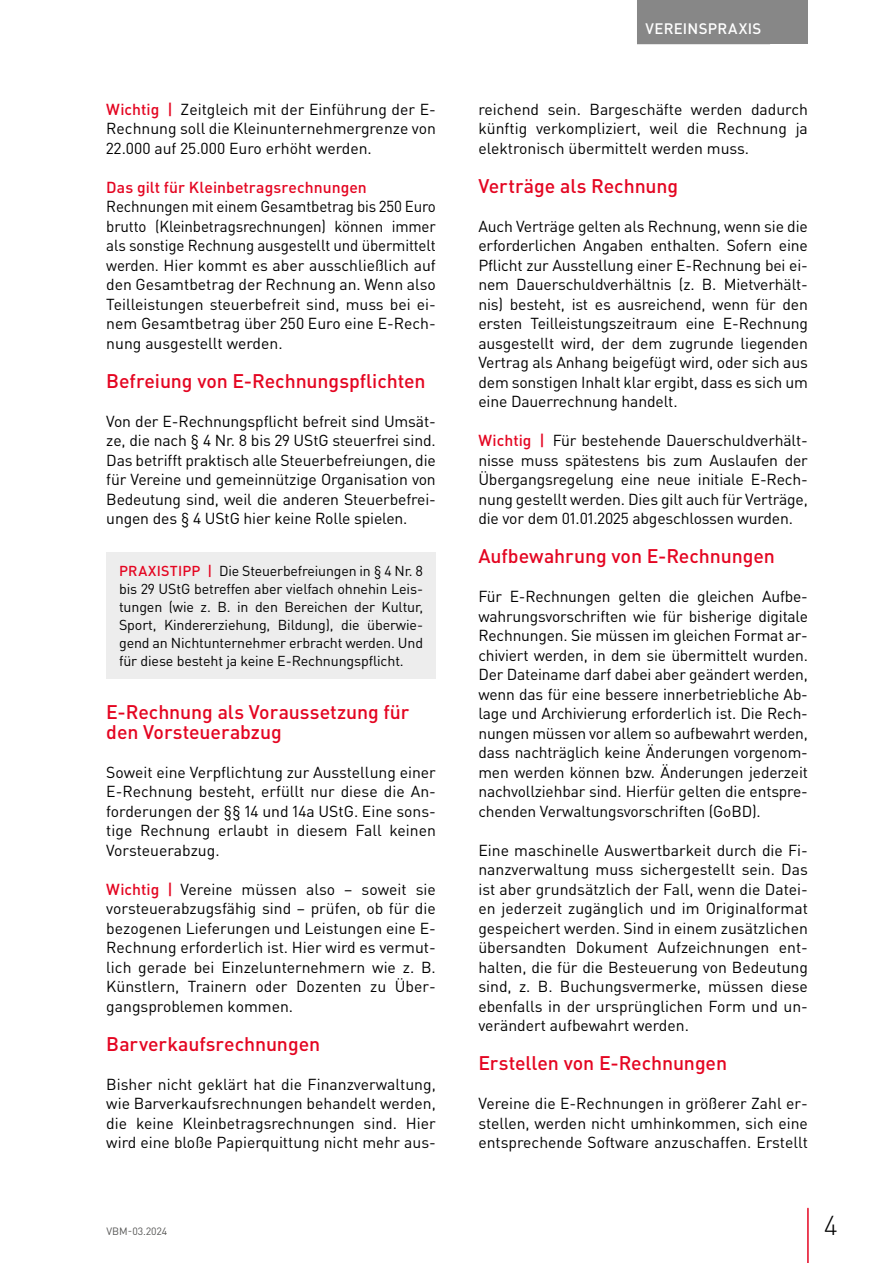
<style>
.page{position:relative;width:893px;height:1263px;background:#fff}
.page>*{position:absolute;margin:0;border:0;box-sizing:border-box;transform-origin:0 0}
.t1{font:300 27px "DIN Pro";color:#000}
.t2{font:500 19.5px/19.5px "DIN Pro";color:#e40521}
.t3{font:15.75px/19.5px "DIN Pro";color:#000;text-align:justify}
.t4{font:15.75px/19.5px "DIN Pro";color:#000;text-align:justify;scale:.96 1}
.t5{font:500 15.75px "DIN Pro";letter-spacing:.005em;color:#e40521}
.t6{font:500 15px "DIN Pro";letter-spacing:.02em;color:#fff}
.t7{font:14.25px/18px "DIN Pro";letter-spacing:-.01em;color:#000;text-align:justify}
.t8{font:500 14.25px "DIN Pro";color:#e40521}
.t9{font:10.5px "DIN Pro";color:#575756}
.s1{font-weight:500;color:#e40521}
</style>
<div class="page">
<div style="left:762px;top:0;width:46px;height:44px;background:#878787"></div>
<hr style="left:807px;top:1208px;width:2px;height:55px;background:#e40521">
<div style="left:637px;top:0;width:133px;height:44px;background:#878787"></div>
<div style="left:106px;top:552px;width:330px;height:127px;background:#ededed"></div>
<p class="t3" style="left:106px;top:99px;width:331px"><span class="s1">Wichtig |</span> Zeitgleich mit der Einführung der E-Rechnung soll die Kleinunternehmergrenze von 22.000 auf 25.000 Euro erhöht werden.</p>
<p class="t5" style="left:106px;top:176px;width:262px">Das gilt für Kleinbetragsrechnungen</p>
<p class="t4" style="left:106px;top:196px;width:345px">Rechnungen mit einem Gesamtbetrag bis 250 Euro brutto (Kleinbetragsrechnungen) können immer als sonstige Rechnung ausgestellt und übermittelt werden. Hier kommt es aber ausschließlich auf den Gesamtbetrag der Rechnung an. Wenn also Teilleistungen steuerbefreit sind, muss bei ei&shy;nem Gesamtbetrag über 250 Euro eine E-Rech&shy;nung ausgestellt werden.</p>
<p class="t2" style="left:106px;top:370px;width:321px">Befreiung von E-Rechnungspflichten</p>
<p class="t3" style="left:106px;top:411px;width:331px">Von der E-Rechnungspflicht befreit sind Umsät&shy;ze, die nach § 4 Nr. 8 bis 29 UStG steuerfrei sind.<br>Das betrifft praktisch alle Steuerbefreiungen, die für Vereine und gemeinnützige Organisation von Bedeutung sind, weil die anderen Steuerbefrei&shy;ungen des § 4 UStG hier keine Rolle spielen.</p>
<p class="t8" style="left:119px;top:561px;width:37px">PRAXISTIPP</p>
<p class="t7" style="left:119px;top:561px;width:306px;text-indent:88px"><span class="s1">|</span> Die Steuerbefreiungen in § 4 Nr. 8 bis 29 UStG betreffen aber vielfach ohnehin Leis&shy;tungen (wie z. B. in den Bereichen der Kultur, Sport, Kindererziehung, Bildung), die überwie&shy;gend an Nichtunternehmer erbracht werden. Und für diese besteht ja keine E-Rechnungspflicht.</p>
<p class="t2" style="left:106px;top:702px;width:305px">E-Rechnung als Voraussetzung für den Vorsteuerabzug</p>
<p class="t3" style="left:106px;top:762px;width:331px">Soweit eine Verpflichtung zur Ausstellung einer E-Rechnung besteht, erfüllt nur diese die An&shy;forderungen der §§ 14 und 14a UStG. Eine sons&shy;tige Rechnung erlaubt in diesem Fall keinen Vorsteuerabzug.</p>
<p class="t3" style="left:106px;top:879px;width:331px"><span class="s1">Wichtig |</span> Vereine müssen also – soweit sie vorsteuerabzugsfähig sind – prüfen, ob für die bezogenen Lieferungen und Leistungen eine E-Rechnung erforderlich ist. Hier wird es vermut&shy;lich gerade bei Einzelunternehmern wie z. B.<br>Künstlern, Trainern oder Dozenten zu Über&shy;gangsproblemen kommen.</p>
<p class="t2" style="left:106px;top:1033px;width:215px">Barverkaufsrechnungen</p>
<p class="t3" style="left:106px;top:1074px;width:331px">Bisher nicht geklärt hat die Finanzverwaltung, wie Barverkaufsrechnungen behandelt werden, die keine Kleinbetragsrechnungen sind. Hier wird eine bloße Papierquittung nicht mehr aus-</p>
<p class="t6" style="left:645px;top:18px;width:118px">Vereinspraxis</p>
<p class="t3" style="left:478px;top:99px;width:331px">reichend sein. Bargeschäfte werden dadurch künftig verkompliziert, weil die Rechnung ja elektronisch übermittelt werden muss.</p>
<p class="t2" style="left:478px;top:175px;width:201px">Verträge als Rechnung</p>
<p class="t3" style="left:478px;top:216px;width:331px">Auch Verträge gelten als Rechnung, wenn sie die erforderlichen Angaben enthalten. Sofern eine Pflicht zur Ausstellung einer E-Rechnung bei ei&shy;nem Dauerschuldverhältnis (z. B. Mietverhält&shy;nis) besteht, ist es ausreichend, wenn für den ersten Teilleistungszeitraum eine E-Rechnung ausgestellt wird, der dem zugrunde liegenden Vertrag als Anhang beigefügt wird, oder sich aus dem sonstigen Inhalt klar ergibt, dass es sich um eine Dauerrechnung handelt.</p>
<p class="t3" style="left:478px;top:430px;width:331px"><span class="s1">Wichtig |</span> Für bestehende Dauerschuldverhält&shy;nisse muss spätestens bis zum Auslaufen der Übergangsregelung eine neue initiale E-Rech&shy;nung gestellt werden. Dies gilt auch für Verträge, die vor dem 01.01.2025 abgeschlossen wurden.</p>
<p class="t2" style="left:478px;top:546px;width:298px">Aufbewahrung von E-Rechnungen</p>
<p class="t3" style="left:478px;top:586px;width:331px">Für E-Rechnungen gelten die gleichen Aufbe&shy;wahrungsvorschriften wie für bisherige digitale Rechnungen. Sie müssen im gleichen Format ar&shy;chiviert werden, in dem sie übermittelt wurden.<br>Der Dateiname darf dabei aber geändert werden, wenn das für eine bessere innerbetriebliche Ab&shy;lage und Archivierung erforderlich ist. Die Rech&shy;nungen müssen vor allem so aufbewahrt werden, dass nachträglich keine Änderungen vorgenom&shy;men werden können bzw. Änderungen jederzeit nachvollziehbar sind. Hierfür gelten die entspre&shy;chenden Verwaltungsvorschriften (GoBD).</p>
<p class="t3" style="left:478px;top:840px;width:331px">Eine maschinelle Auswertbarkeit durch die Fi&shy;nanzverwaltung muss sichergestellt sein. Das ist aber grundsätzlich der Fall, wenn die Datei&shy;en jederzeit zugänglich und im Originalformat gespeichert werden. Sind in einem zusätzlichen übersandten Dokument Aufzeichnungen ent&shy;halten, die für die Besteuerung von Bedeutung sind, z. B. Buchungsvermerke, müssen diese ebenfalls in der ursprünglichen Form und un&shy;verändert aufbewahrt werden.</p>
<p class="t2" style="left:478px;top:1053px;width:250px">Erstellen von E-Rechnungen</p>
<p class="t3" style="left:478px;top:1093px;width:331px">Vereine die E-Rechnungen in größerer Zahl er&shy;stellen, werden nicht umhinkommen, sich eine entsprechende Software anzuschaffen. Erstellt</p>
<p class="t9" style="left:106px;top:1224px;width:62px">VBM-03.2024</p>
<h1 class="t1" style="left:824px;top:1207px;width:15px">4</h1>
</div>
